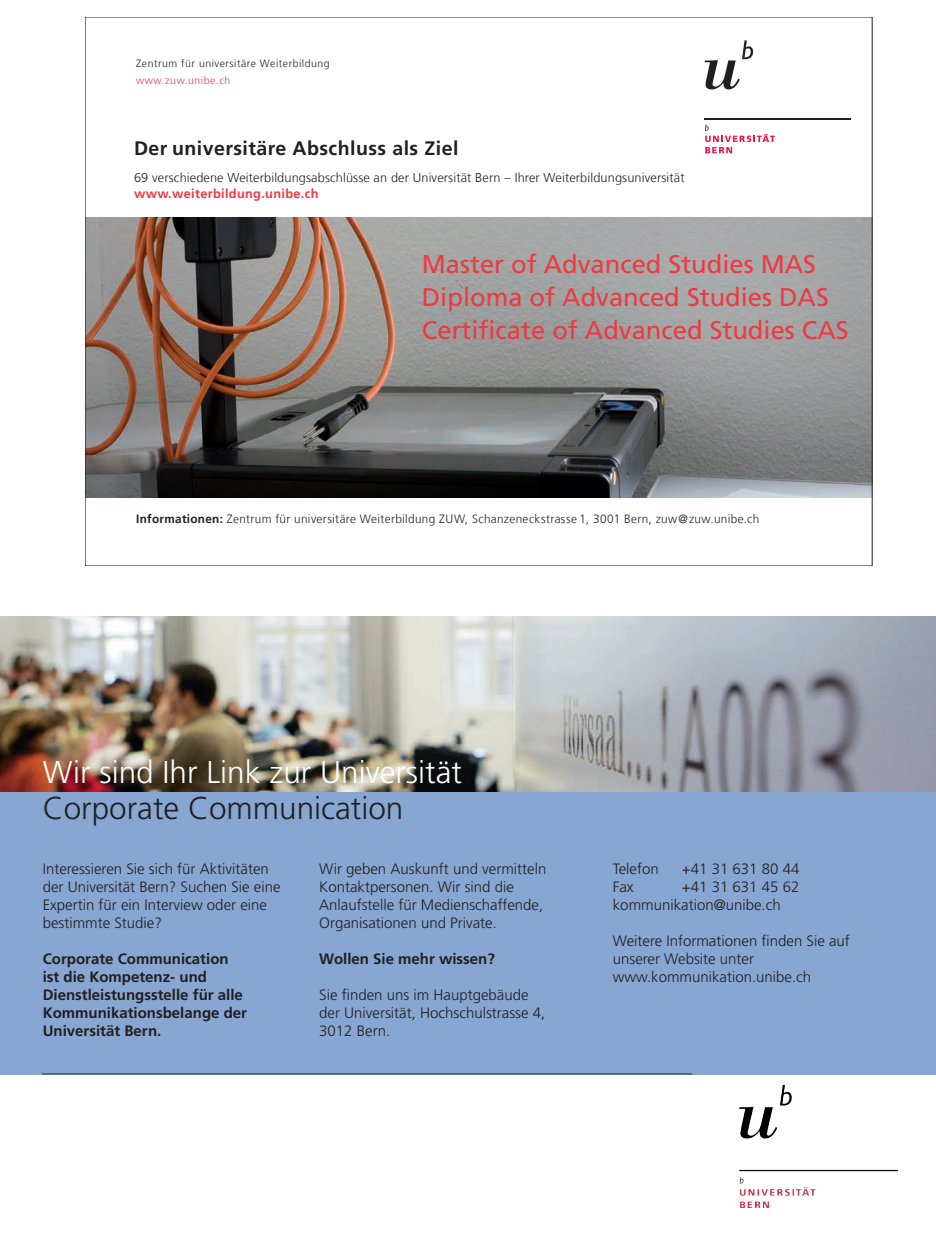
<style>
.page{position:relative;width:936px;height:1234px;background:#fff}
.page>*{position:absolute;margin:0;border:0;box-sizing:border-box;transform-origin:0 0}
.t1{font:300 31.5px "Frutiger";color:#fff}
.t2{font:300 31.5px "Frutiger";color:#231f20}
.t3{font:25.5px/33px "Frutiger LT Com";color:#ee3a41}
.t4{font:700 19.5px "Frutiger LT Com";letter-spacing:.025em;color:#231f20}
.t5{font:300 15px/18px "Frutiger";color:#231f20}
.t6{font:700 15px/18px "Frutiger";color:#231f20}
.t7{font:300 12.75px "Frutiger LT Com";letter-spacing:.01em;color:#231f20}
.t8{font:700 12.75px "Frutiger LT Com";letter-spacing:.025em;color:#ee3a41}
.t9{font:300 12px "Frutiger LT Com";letter-spacing:.03em;color:#231f20}
.t10{font:300 10.5px "Frutiger LT Com";letter-spacing:.05em;color:#231f20}
.t11{font:300 10.5px "Frutiger LT Com";letter-spacing:.05em;color:#ee3a41}
.s1{font-weight:700}
</style>
<div class="page">
<img style="left:87px;top:218px;width:783px;height:279px">
<svg style="left:704px;top:40px;width:49px;height:49px"></svg>
<hr style="left:704px;top:118px;width:146px;height:1px;background:#231f20">
<svg style="left:705px;top:124px;width:69px;height:29px"></svg>
<img style="left:0;top:617px;width:934px;height:174px">
<div style="left:0;top:791px;width:934px;height:283px;background:#87a6d1"></div>
<hr style="left:42px;top:1072px;width:650px;height:2px;background:#231f20">
<img style="left:740px;top:1085px;width:157px;height:121px">
<p class="t10" style="left:136px;top:60px;width:195px">Zentrum für universitäre Weiterbildung</p>
<p class="t11" style="left:136px;top:76px;width:96px">www.zuw.unibe.ch</p>
<h3 class="t4" style="left:134px;top:140px;width:326px">Der universitäre Abschluss als Ziel</h3>
<p class="t7" style="left:134px;top:172px;width:552px">69 verschiedene Weiterbildungsabschlüsse an der Universität Bern – Ihrer Weiterbildungsuniversität</p>
<p class="t8" style="left:134px;top:188px;width:186px">www.weiterbildung.unibe.ch</p>
<h2 class="t3" style="left:422px;top:250px;width:428px">Master of Advanced Studies MAS<br>Diploma of Advanced Studies DAS<br>Certificate of Advanced Studies CAS</h2>
<p class="t9" style="left:136px;top:514px;width:624px"><span class="s1">Informationen:</span> Zentrum für universitäre Weiterbildung ZUW, Schanzeneckstrasse 1, 3001 Bern, zuw @ zuw.unibe.ch</p>
<h1 class="t1" style="left:43px;top:754px;width:420px">Wir sind Ihr Link zur Universität</h1>
<h1 class="t2" style="left:43px;top:790px;width:362px">Corporate Communication</h1>
<p class="t5" style="left:43px;top:859px;width:239px">Interessieren Sie sich für Aktivitäten der Universität Bern? Suchen Sie eine Expertin für ein Interview oder eine bestimmte Studie?</p>
<p class="t6" style="left:43px;top:949px;width:206px">Corporate Communication ist die Kompetenz- und<br>Dienstleistungsstelle für alle<br>Kommunikationsbelange der<br>Universität Bern.</p>
<p class="t5" style="left:319px;top:859px;width:229px">Wir geben Auskunft und vermitteln Kontaktpersonen. Wir sind die Anlaufstelle für Medienschaffende, Organisationen und Private.</p>
<p class="t6" style="left:319px;top:949px;width:177px">Wollen Sie mehr wissen?</p>
<p class="t5" style="left:319px;top:985px;width:227px">Sie finden uns im Hauptgebäude der Universität, Hochschulstrasse 4,<br>3012 Bern.</p>
<p class="t5" style="left:612px;top:859px;width:47px">Telefon</p>
<p class="t5" style="left:681px;top:859px;width:119px">+41 31 631 80 44</p>
<p class="t5" style="left:612px;top:877px;width:22px">Fax</p>
<p class="t5" style="left:612px;top:877px;width:188px;text-indent:69px">+41 31 631 45 62 kommunikation@unibe.ch</p>
<p class="t5" style="left:612px;top:931px;width:238px">Weitere Informationen finden Sie auf unserer Website unter www.kommunikation.unibe.ch</p>
</div>
